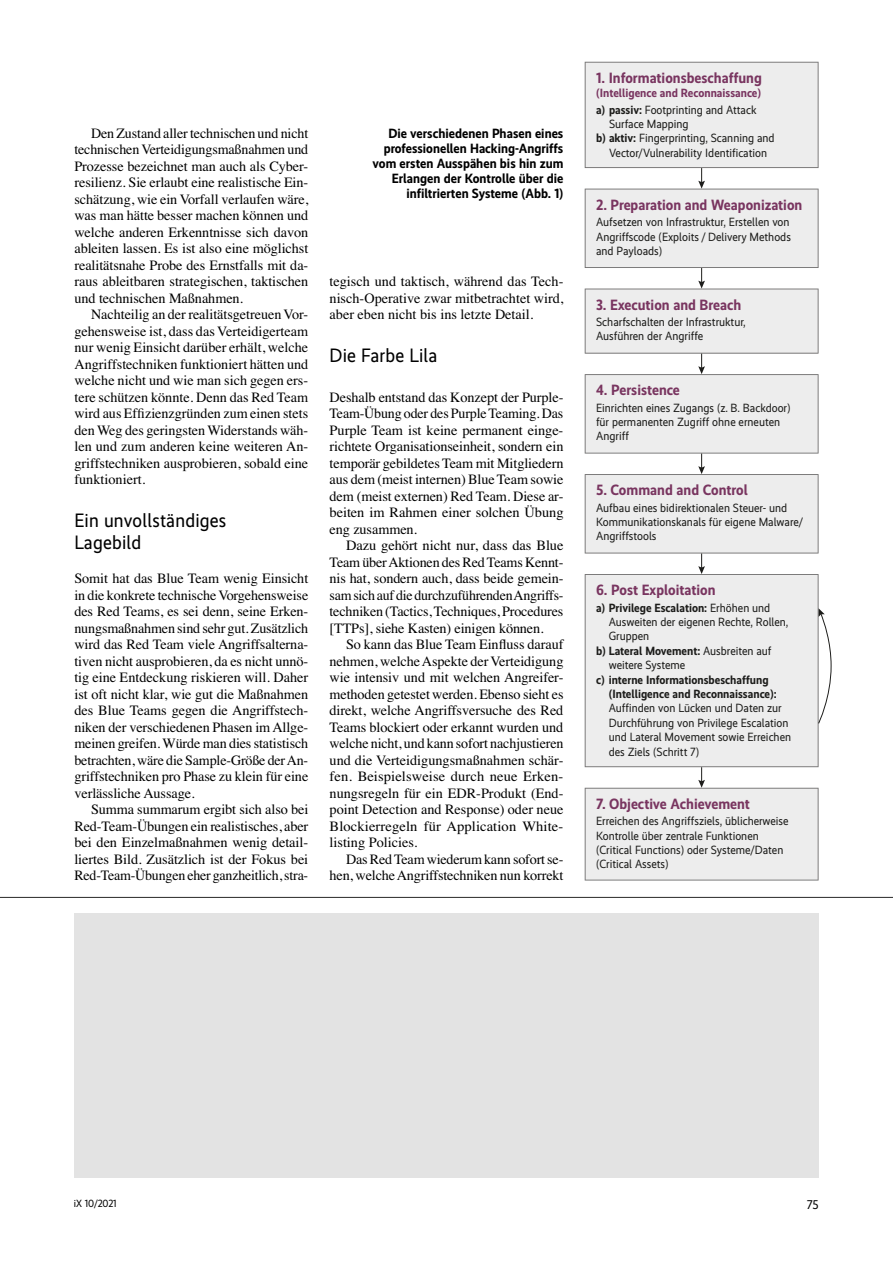
<style>
.page{position:relative;width:893px;height:1263px;background:#fff}
.page>*{position:absolute;margin:0;border:0;box-sizing:border-box;transform-origin:0 0}
.Zwischenueberschrift{font:19.5px/21.8px "Realisti X";letter-spacing:.01em;color:#000}
.image{font:700 15px "Realisti X";color:#793560}
.Grundtext-Einzug{font:14.25px/16.5px "Times";letter-spacing:-.005em;color:#000;text-align:justify}
.Grundtext-stumpf{font:14.25px/16.5px "Times";letter-spacing:-.005em;color:#000;text-align:justify}
.Bild-Unterschrift{font:700 13.5px/15px "Realisti X";color:#000;text-align:right}
.t1{font:12.75px "Realisti X";color:#000}
.image-2{font:12px/14.4px "Realisti X";color:#1d1d1b}
.image-3{font:700 12px "Realisti X";color:#1d1d1b}
.image-4{font:700 12px/16.5px "Realisti X";color:#793560}
.t2{font:10.5px "Realisti X";letter-spacing:-.005em;color:#000}
.s1{color:#1d1d1b}
.s2{font-weight:400;color:#1d1d1b}
.s3{font-weight:700}
.s4{font-weight:400}
</style>
<div class="page">
<div style="left:585px;top:574px;width:234px;height:193px;background:#ededed"></div>
<svg style="left:585px;top:62px;width:234px;height:512px"></svg>
<svg style="left:585px;top:767px;width:234px;height:113px"></svg>
<svg style="left:818px;top:608px;width:14px;height:116px"></svg>
<hr style="left:0;top:897px;width:893px;height:1px;background:#282827">
<div style="left:74px;top:914px;width:744px;height:264px;background:#e3e3e3"></div>
<p class="Grundtext-Einzug" style="left:74px;top:123px;width:235px;text-indent:17px">Den Zustand aller technischen und nicht technischen Verteidigungsmaßnahmen und Prozesse bezeichnet man auch als Cyber&shy;resilienz. Sie erlaubt eine realistische Ein&shy;schätzung, wie ein Vorfall verlaufen wäre, was man hätte besser machen können und welche anderen Erkenntnisse sich davon ableiten lassen. Es ist also eine möglichst realitätsnahe Probe des Ernstfalls mit da&shy;raus ableitbaren strategischen, taktischen und technischen Maßnahmen.</p>
<p class="Grundtext-Einzug" style="left:74px;top:305px;width:235px;text-indent:17px">Nachteilig an der realitätsgetreuen Vor&shy;gehensweise ist, dass das Verteidigerteam nur wenig Einsicht darüber erhält, welche Angriffstechniken funktioniert hätten und welche nicht und wie man sich gegen ers&shy;tere schützen könnte. Denn das Red Team wird aus Effizienzgründen zum einen stets den Weg des geringsten Widerstands wäh&shy;len und zum anderen keine weiteren An&shy;griffstechniken ausprobieren, sobald eine funktioniert.</p>
<p class="Zwischenueberschrift" style="left:74px;top:508px;width:154px">Ein unvollständiges<br>Lagebild</p>
<p class="Grundtext-stumpf" style="left:74px;top:569px;width:235px">Somit hat das Blue Team wenig Einsicht in die konkrete technische Vorgehensweise des Red Teams, es sei denn, seine Erken&shy;nungsmaßnahmen sind sehr gut. Zusätzlich wird das Red Team viele Angriffsalterna&shy;tiven nicht ausprobieren, da es nicht unnö&shy;tig eine Entdeckung riskieren will. Daher ist oft nicht klar, wie gut die Maßnahmen des Blue Teams gegen die Angriffstech&shy;niken der verschiedenen Phasen im Allge&shy;meinen greifen. Würde man dies statistisch betrachten, wäre die Sample-Größe der An&shy;griffstechniken pro Phase zu klein für eine verlässliche Aussage.</p>
<p class="Grundtext-Einzug" style="left:74px;top:800px;width:235px;text-indent:17px">Summa summarum ergibt sich also bei Red-Team-Übungen ein realistisches, aber bei den Einzelmaßnahmen wenig detail&shy;liertes Bild. Zusätzlich ist der Fokus bei Red-Team-Übungen eher ganzheitlich, stra-</p>
<p class="Bild-Unterschrift" style="left:373px;top:125px;width:192px">Die verschiedenen Phasen eines professionellen Hacking-Angriffs vom ersten Ausspähen bis hin zum<br>Erlangen der Kontrolle über die infiltrierten Systeme (Abb. 1)</p>
<p class="Grundtext-Einzug" style="left:330px;top:272px;width:235px">tegisch und taktisch, während das Tech&shy;nisch-Operative zwar mitbetrachtet wird, aber eben nicht bis ins letzte Detail.</p>
<p class="Zwischenueberschrift" style="left:330px;top:343px;width:109px">Die Farbe Lila</p>
<p class="Grundtext-stumpf" style="left:330px;top:387px;width:235px">Deshalb entstand das Konzept der Purple-Team-Übung oder des Purple Teaming. Das Purple Team ist keine permanent einge&shy;richtete Organisationseinheit, sondern ein temporär gebildetes Team mit Mitgliedern aus dem (meist internen) Blue Team sowie dem (meist externen) Red Team. Diese ar&shy;beiten im Rahmen einer solchen Übung eng zusammen.</p>
<p class="Grundtext-Einzug" style="left:330px;top:536px;width:235px;text-indent:17px">Dazu gehört nicht nur, dass das Blue Team über Aktionen des Red Teams Kennt&shy;nis hat, sondern auch, dass beide gemein&shy;sam sich auf die durchzuführenden Angriffs&shy;techniken (Tactics, Techniques, Procedures [TTPs], siehe Kasten) einigen können.</p>
<p class="Grundtext-Einzug" style="left:330px;top:635px;width:235px;text-indent:17px">So kann das Blue Team Einfluss darauf nehmen, welche Aspekte der Verteidigung wie intensiv und mit welchen Angreifer&shy;methoden getestet werden. Ebenso sieht es direkt, welche Angriffsversuche des Red Teams blockiert oder erkannt wurden und welche nicht, und kann sofort nachjustieren und die Verteidigungsmaßnahmen schär&shy;fen. Beispielsweise durch neue Erken&shy;nungsregeln für ein EDR-Produkt (End&shy;point Detection and Response) oder neue Blockierregeln für Application White&shy;listing Policies.</p>
<p class="Grundtext-Einzug" style="left:330px;top:849px;width:235px;text-align:right">Das Red Team wiederum kann sofort se&shy;hen, welche Angriffstechniken nun korrekt</p>
<p class="image" style="left:596px;top:67px;width:167px">1. Informationsbeschaffung</p>
<p class="image-4" style="left:596px;top:84px;width:166px">(Intelligence and Reconnaissance) <span class="s1">a) passiv:</span> <span class="s2">Footprinting and Attack</span></p>
<p class="image-2" style="left:609px;top:116px;width:81px">Surface Mapping</p>
<p class="image-2" style="left:596px;top:130px;width:180px"><span class="s3">b) aktiv:</span> Fingerprinting, Scanning and</p>
<p class="image-2" style="left:609px;top:145px;width:160px">Vector/Vulnerability Identification</p>
<p class="image" style="left:596px;top:194px;width:208px">2. Preparation and Weaponization</p>
<p class="image-2" style="left:596px;top:214px;width:196px;text-align:justify">Aufsetzen von Infrastruktur, Erstellen von Angriffscode (Exploits / Delivery Methods and Payloads)</p>
<p class="image" style="left:596px;top:293px;width:147px">3. Execution and Breach</p>
<p class="image-2" style="left:596px;top:314px;width:151px">Scharfschalten der Infrastruktur,<br>Ausführen der Angriffe</p>
<p class="image" style="left:596px;top:379px;width:85px">4. Persistence</p>
<p class="image-2" style="left:596px;top:399px;width:196px">Einrichten eines Zugangs (z. B. Backdoor) für permanenten Zugriff ohne erneuten<br>Angriff</p>
<p class="image" style="left:596px;top:479px;width:153px">5. Command and Control</p>
<p class="image-2" style="left:596px;top:499px;width:208px">Aufbau eines bidirektionalen Steuer- und<br>Kommunikationskanals für eigene Malware/<br>Angriffstools</p>
<p class="image" style="left:596px;top:579px;width:121px">6. Post Exploitation</p>
<p class="image-3" style="left:596px;top:599px;width:176px">a) Privilege Escalation: <span class="s4">Erhöhen und</span></p>
<p class="image-2" style="left:609px;top:614px;width:181px">Ausweiten der eigenen Rechte, Rollen,</p>
<p class="image-2" style="left:609px;top:628px;width:42px">Gruppen</p>
<p class="image-3" style="left:596px;top:642px;width:177px">b) Lateral Movement: <span class="s4">Ausbreiten auf</span></p>
<p class="image-2" style="left:609px;top:657px;width:78px">weitere Systeme</p>
<p class="image-3" style="left:596px;top:671px;width:174px">c) interne Informationsbeschaffung</p>
<p class="image-3" style="left:609px;top:685px;width:169px">(Intelligence and Reconnaissance):</p>
<p class="image-2" style="left:609px;top:700px;width:174px">Auffinden von Lücken und Daten zur</p>
<p class="image-2" style="left:609px;top:715px;width:181px">Durchführung von Privilege Escalation</p>
<p class="image-2" style="left:609px;top:729px;width:184px">und Lateral Movement sowie Erreichen</p>
<p class="image-2" style="left:609px;top:743px;width:92px">des Ziels (Schritt 7)</p>
<p class="image" style="left:596px;top:793px;width:155px">7. Objective Achievement</p>
<p class="image-2" style="left:596px;top:813px;width:194px">Erreichen des Angriffsziels, üblicherweise Kontrolle über zentrale Funktionen (Critical Functions) oder Systeme/Daten (Critical Assets)</p>
<p class="t2" style="left:74px;top:1196px;width:44px">iX 10/2021</p>
<p class="t1" style="left:807px;top:1195px;width:13px">75</p>
</div>
